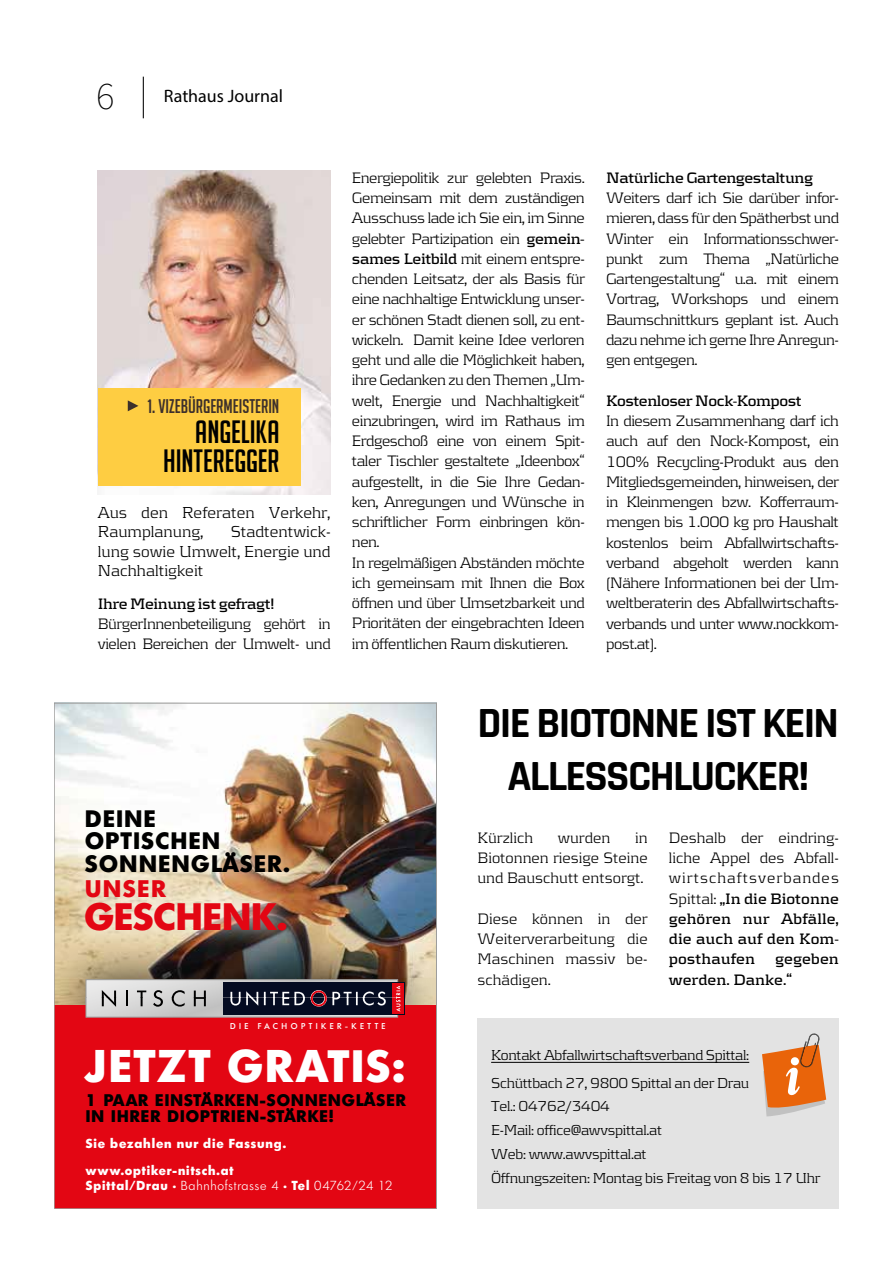
<style>
.page{position:relative;width:893px;height:1263px;background:#fff}
.page>*{position:absolute;margin:0;border:0;box-sizing:border-box;transform-origin:0 0}
.t1{font:800 44.55px "Limerick TS";letter-spacing:.06em;color:#fff}
.t2{font:700 43.5px/52.5px "Rajdhani";letter-spacing:-.04em;color:#000;text-align:center}
.t3{font:200 39px "Source Sans Pro";color:#000}
.t4{font:800 37.2px "Limerick TS";letter-spacing:.015em;color:#e30613}
.t5{font:31.5px/29.8px "Big Noodle Titling";color:#000;text-align:right}
.t6{font:800 23.25px "Limerick TS";letter-spacing:.085em;color:#e30613}
.t7{font:800 23.1px/22.6px "Limerick TS";letter-spacing:.07em;color:#000}
.t8{font:19.35px "Big Noodle Titling";color:#3d302b}
.t9{font:18px "Myriad Pro";color:#000}
.t10{font:300 16.5px/19.5px "Kontrapunkt";color:#000}
.t11{font:800 16.35px/16.6px "Limerick TS";letter-spacing:.07em;color:#000}
.t12{font:300 15.75px/20.2px "Kontrapunkt";letter-spacing:-.03em;color:#000;text-align:justify}
.t13{font:700 15.75px "Kontrapunkt";letter-spacing:-.03em;color:#000}
.t14{font:700 15.75px/20.2px "Kontrapunkt";color:#000}
.t15{font:300 15.75px "Kontrapunkt";color:#000}
.t16{font:300 15px/23.7px "Kontrapunkt";letter-spacing:-.02em;color:#000}
.t17{font:800 12.75px/15.3px "Limerick TS";letter-spacing:.07em;color:#fff}
.t18{font:500 8.25px "Limerick TS";letter-spacing:.42em;color:#fff}
.s1{font-weight:700}
.s2{font-size:44.1px}
.s3{font-weight:300}
</style>
<div class="page">
<img style="left:98px;top:170px;width:233px;height:324px">
<hr style="left:143px;top:77px;width:1px;height:41px;background:#000">
<div style="left:98px;top:388px;width:202px;height:97px;background:#fecd42"></div>
<svg style="left:128px;top:400px;width:10px;height:11px"></svg>
<img style="left:56px;top:705px;width:379px;height:232px">
<div style="left:54px;top:937px;width:383px;height:131px;background:#000;opacity:.75"></div>
<div style="left:86px;top:979px;width:312px;height:38px;border:1px solid #9d9d9c"></div>
<svg style="left:400px;top:983px;width:4px;height:15px"></svg>
<div style="left:54px;top:1005px;width:383px;height:204px;background:#e30613"></div>
<svg style="left:400px;top:998px;width:4px;height:14px"></svg>
<svg style="left:86px;top:980px;width:314px;height:37px;background:#77747e"></svg>
<div style="left:65px;top:789px;width:243px;height:161px;background:#fff;opacity:.75"></div>
<div style="left:477px;top:1019px;width:362px;height:190px;background:#e3e3e3"></div>
<svg style="left:762px;top:1033px;width:64px;height:83px"></svg>
<hr style="left:491px;top:1062px;width:258px;height:1px;background:#000">
<h3 class="t3" style="left:96px;top:70px;width:20px">6</h3>
<p class="t9" style="left:164px;top:85px;width:121px">Rathaus Journal</p>
<p class="t8" style="left:148px;top:395px;width:133px">1. VIZEBÜRGERMEISTERIN</p>
<h3 class="t5" style="left:163px;top:416px;width:118px">ANGELIKA<br>HINTEREGGER</h3>
<p class="t10" style="left:98px;top:502px;width:234px">Aus den Referaten Verkehr,<br>Raumplanung,</p>
<p class="t10" style="left:98px;top:522px;width:234px;text-align:justify;text-indent:133px">Stadtentwick&shy;lung sowie Umwelt, Energie und Nachhaltigkeit</p>
<p class="t13" style="left:98px;top:594px;width:178px">Ihre Meinung ist gefragt!</p>
<p class="t12" style="left:98px;top:613px;width:234px">BürgerInnenbeteiligung gehört in vielen Bereichen der Umwelt- und</p>
<p class="t12" style="left:352px;top:167px;width:234px;text-align:left">Energiepolitik zur gelebten Praxis.<br>Gemeinsam mit dem zuständigen Ausschuss lade ich Sie ein, im Sinne gelebter Partizipation ein <span class="s1">gemein&shy;sames Leitbild</span> mit einem entspre&shy;chenden Leitsatz, der als Basis für eine nachhaltige Entwicklung unser&shy;er schönen Stadt dienen soll, zu ent&shy;wickeln. Damit keine Idee verloren geht und alle die Möglichkeit haben, ihre Gedanken zu den Themen „Um&shy;welt, Energie und Nachhaltigkeit“ einzubringen, wird im Rathaus im Erdgeschoß eine von einem Spit&shy;taler Tischler gestaltete „Ideenbox“ aufgestellt, in die Sie Ihre Gedan&shy;ken, Anregungen und Wünsche in schriftlicher Form einbringen kön&shy;nen.<br>In regelmäßigen Abständen möchte ich gemeinsam mit Ihnen die Box öffnen und über Umsetzbarkeit und Prioritäten der eingebrachten Ideen im öffentlichen Raum diskutieren.</p>
<p class="t13" style="left:606px;top:168px;width:208px">Natürliche Gartengestaltung</p>
<p class="t12" style="left:606px;top:187px;width:234px">Weiters darf ich Sie darüber infor&shy;mieren, dass für den Spätherbst und Winter ein Informationsschwer&shy;punkt zum Thema „Natürliche Gartengestaltung“ u.a. mit einem Vortrag, Workshops und einem Baumschnittkurs geplant ist. Auch dazu nehme ich gerne Ihre Anregun&shy;gen entgegen.</p>
<p class="t13" style="left:606px;top:391px;width:197px">Kostenloser Nock-Kompost</p>
<p class="t12" style="left:606px;top:410px;width:234px">In diesem Zusammenhang darf ich auch auf den Nock-Kompost, ein 100% Recycling-Produkt aus den Mitgliedsgemeinden, hinweisen, der in Kleinmengen bzw. Kofferraum&shy;mengen bis 1.000 kg pro Haushalt kostenlos beim Abfallwirtschafts&shy;verband abgeholt werden kann (Nähere Informationen bei der Um&shy;weltberaterin des Abfallwirtschafts&shy;verbands und unter www.nockkom&shy;post.at).</p>
<h3 class="t7" style="left:85px;top:806px;width:206px">DEINE<br>OPTISCHEN<br>SONNENGLÄSER.</h3>
<h3 class="t6" style="left:85px;top:874px;width:82px">UNSER</h3>
<h3 class="t4" style="left:84px;top:892px;width:204px">GESCHENK.</h3>
<h2 class="t2" style="left:477px;top:698px;width:363px">DIE BIOTONNE IST KEIN<br>ALLESSCHLUCKER!</h2>
<p class="t12" style="left:477px;top:827px;width:172px;text-indent:157px">in Biotonnen riesige Steine und Bauschutt entsorgt.</p>
<p class="t12" style="left:477px;top:908px;width:172px">Diese können in der Weiterverarbeitung die Maschinen massiv be&shy;schädigen.</p>
<p class="t15" style="left:477px;top:828px;width:57px">Kürzlich</p>
<p class="t12" style="left:558px;top:827px;width:54px">wurden</p>
<p class="t12" style="left:669px;top:827px;width:172px">Deshalb der eindring&shy;liche Appel des Abfall&shy;wirtschaftsverbandes Spittal: <span class="s1">„In die Biotonne gehören nur Abfälle, die auch auf den Kom&shy;posthaufen</span></p>
<p class="t14" style="left:669px;top:948px;width:172px;text-indent:106px">gegeben werden. Danke.“</p>
<p class="t18" style="left:230px;top:1021px;width:157px">DIE FACHOPTIKER-KETTE</p>
<h1 class="t1" style="left:86px;top:1037px;width:321px">JETZT GRA<span class="s2">TIS:</span></h1>
<p class="t11" style="left:86px;top:1091px;width:321px">1 PAAR EINSTÄRKEN-SONNENGLÄSER<br>IN IHRER DIOPTRIEN-STÄRKE!</p>
<p class="t17" style="left:86px;top:1135px;width:202px">Sie bezahlen nur die Fassung.</p>
<p class="t17" style="left:86px;top:1162px;width:308px">www.optiker-nitsch.at<br>Spittal/Drau · <span class="s3">Bahnhofstrasse 4</span> · Tel <span class="s3">04762/24 12</span></p>
<p class="t16" style="left:491px;top:1040px;width:260px;line-height:28px">Kontakt Abfallwirtschaftsverband Spittal:<br>Schüttbach 27, 9800 Spittal an der Drau</p>
<p class="t16" style="left:491px;top:1094px;width:331px">Tel.: 04762/3404<br>E-Mail: office@awvspittal.at<br>Web: www.awvspittal.at<br>Öffnungszeiten: Montag bis Freitag von 8 bis 17 Uhr</p>
</div>
